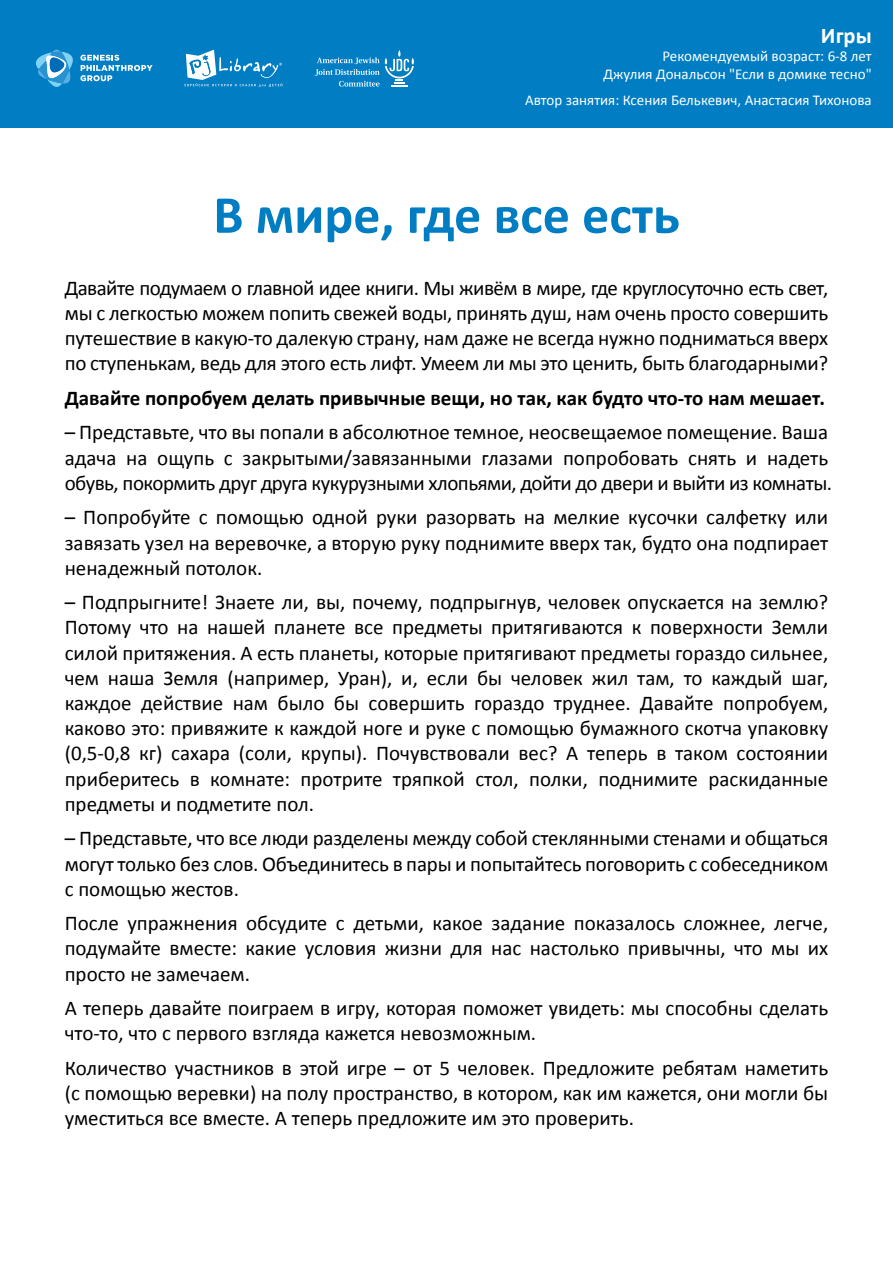
<style>
.page{position:relative;width:893px;height:1263px;background:#fff}
.page>*{position:absolute;margin:0;border:0;box-sizing:border-box;transform-origin:0 0}
.t1{font:700 54px "Calibri";color:#007dc3}
.t2{font:700 22.5px "Calibri";color:#fff}
.t3{font:21px/25.2px "Calibri";color:#000;text-align:justify}
.t4{font:700 21px "Calibri";color:#000}
.t5{font:15px/18px "Calibri";color:#fff;text-align:right}
</style>
<div class="page">
<div style="left:0;top:0;width:893px;height:128px;background:#007dc3"></div>
<svg style="left:185px;top:50px;width:97px;height:37px"></svg>
<svg style="left:314px;top:50px;width:100px;height:37px"></svg>
<svg style="left:35px;top:49px;width:118px;height:38px"></svg>
<p class="t2" style="left:821px;top:21px;width:52px">Игры</p>
<p class="t5" style="left:604px;top:47px;width:270px">Рекомендуемый возраст: 6-8 лет<br>Джулия Дональсон "Если в домике тесно"</p>
<p class="t5" style="left:525px;top:91px;width:348px">Автор занятия: Ксения Белькевич, Анастасия Тихонова</p>
<h1 class="t1" style="left:213px;top:180px;width:468px">В мире, где все есть</h1>
<p class="t3" style="left:65px;top:275px;width:765px">Давайте подумаем о главной идее книги. Мы живём в мире, где круглосуточно есть свет, мы с легкостью можем попить свежей воды, принять душ, нам очень просто совершить путешествие в какую-то далекую страну, нам даже не всегда нужно подниматься вверх по ступенькам, ведь для этого есть лифт. Умеем ли мы это ценить, быть благодарными?</p>
<p class="t4" style="left:65px;top:384px;width:762px">Давайте попробуем делать привычные вещи, но так, как будто что-то нам мешает.</p>
<p class="t3" style="left:65px;top:420px;width:769px;text-align:left">– Представьте, что вы попали в абсолютное темное, неосвещаемое помещение. Ваша адача на ощупь с закрытыми/завязанными глазами попробовать снять и надеть обувь, покормить друг друга кукурузными хлопьями, дойти до двери и выйти из комнаты.</p>
<p class="t3" style="left:65px;top:505px;width:765px">– Попробуйте с помощью одной руки разорвать на мелкие кусочки салфетку или завязать узел на веревочке, а вторую руку поднимите вверх так, будто она подпирает ненадежный потолок.</p>
<p class="t3" style="left:65px;top:590px;width:765px">– Подпрыгните! Знаете ли, вы, почему, подпрыгнув, человек опускается на землю?<br>Потому что на нашей планете все предметы притягиваются к поверхности Земли силой притяжения. А есть планеты, которые притягивают предметы гораздо сильнее, чем наша Земля (например, Уран), и, если бы человек жил там, то каждый шаг, каждое действие нам было бы совершить гораздо труднее. Давайте попробуем, каково это: привяжите к каждой ноге и руке с помощью бумажного скотча упаковку (0,5-0,8 кг) сахара (соли, крупы). Почувствовали вес? А теперь в таком состоянии приберитесь в комнате: протрите тряпкой стол, полки, поднимите раскиданные предметы и подметите пол.</p>
<p class="t3" style="left:65px;top:826px;width:765px">– Представьте, что все люди разделены между собой стеклянными стенами и общаться могут только без слов. Объединитесь в пары и попытайтесь поговорить с собеседником с помощью жестов.</p>
<p class="t3" style="left:65px;top:911px;width:765px">После упражнения обсудите с детьми, какое задание показалось сложнее, легче, подумайте вместе: какие условия жизни для нас настолько привычны, что мы их просто не замечаем.</p>
<p class="t3" style="left:65px;top:996px;width:765px">А теперь давайте поиграем в игру, которая поможет увидеть: мы способны сделать что-то, что с первого взгляда кажется невозможным.</p>
<p class="t3" style="left:65px;top:1055px;width:765px">Количество участников в этой игре – от 5 человек. Предложите ребятам наметить (с помощью веревки) на полу пространство, в котором, как им кажется, они могли бы уместиться все вместе. А теперь предложите им это проверить.</p>
</div>
